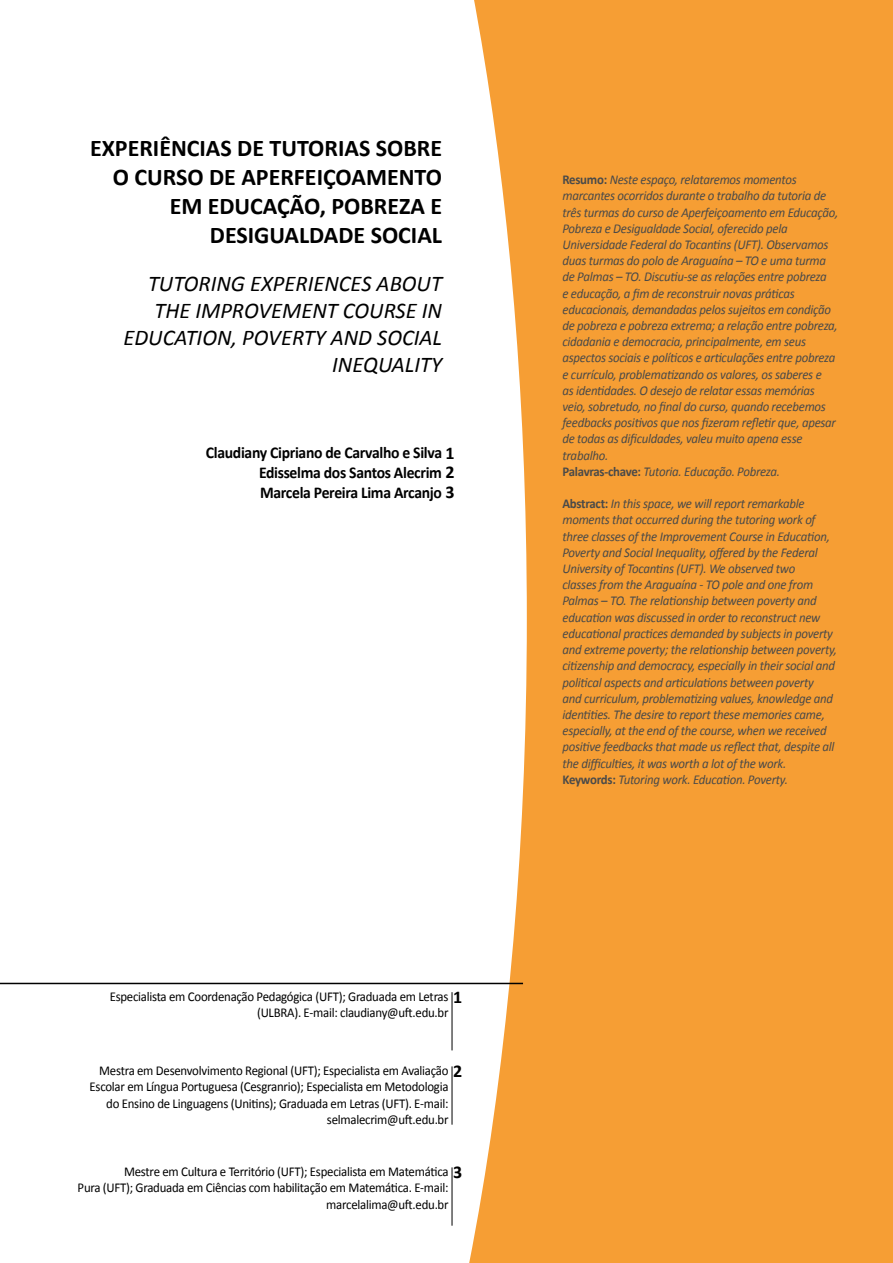
<style>
.page{position:relative;width:893px;height:1263px;background:#fff}
.page>*{position:absolute;margin:0;border:0;box-sizing:border-box;transform-origin:0 0}
.t1{font:700 24px/28.8px "Calibri";color:#000;text-align:right}
.t2{font:italic 22.5px/27px "Calibri";color:#000;text-align:right}
.t3{font:700 18px "Calibri";color:#000}
.t4{font:700 16.5px/19.8px "Calibri";letter-spacing:-.02em;color:#000;text-align:justify;scale:.95 1}
.t5{font:italic 13.5px/16.2px "Calibri";letter-spacing:-.02em;color:#4a4a49;scale:.95 1}
.t6{font:13.5px/16.2px "Calibri";letter-spacing:-.02em;color:#000;text-align:right;scale:.95 1}
.s1{font-size:18px}
.s2{font-weight:700;font-style:normal}
</style>
<div class="page">
<svg style="left:469px;top:0;width:424px;height:1263px;background:#f6a747"></svg>
<hr style="left:0;top:983px;width:523px;height:1px;background:#000">
<hr style="left:452px;top:992px;width:1px;height:58px;background:#000">
<hr style="left:452px;top:1066px;width:1px;height:59px;background:#000">
<hr style="left:452px;top:1167px;width:1px;height:59px;background:#000">
<h1 class="t1" style="left:90px;top:134px;width:354px">EXPERIÊNCIAS DE TUTORIAS SOBRE<br>O CURSO DE APERFEIÇOAMENTO<br>EM EDUCAÇÃO, POBREZA E<br>DESIGUALDADE SOCIAL</h1>
<h2 class="t2" style="left:123px;top:269px;width:320px">TUTORING EXPERIENCES ABOUT<br>THE IMPROVEMENT COURSE IN<br>EDUCATION, POVERTY AND SOCIAL<br>INEQUALITY</h2>
<p class="t4" style="left:259px;top:443px;width:207px;text-indent:-53px">Claudiany Cipriano de Carvalho e Silva <span class="s1">1<br></span>Edisselma dos Santos Alecrim <span class="s1">2<br></span>Marcela Pereira Lima Arcanjo <span class="s1">3</span></p>
<p class="t6" style="left:110px;top:988px;width:358px">Especialista em Coordenação Pedagógica (UFT); Graduada em Letras (ULBRA). E-mail: claudiany@uft.edu.br</p>
<h3 class="t3" style="left:453px;top:984px;width:11px">1</h3>
<p class="t6" style="left:90px;top:1062px;width:379px">Mestra em Desenvolvimento Regional (UFT); Especialista em Avaliação Escolar em Língua Portuguesa (Cesgranrio); Especialista em Metodologia do Ensino de Linguagens (Unitins); Graduada em Letras (UFT). E-mail: selmalecrim@uft.edu.br</p>
<h3 class="t3" style="left:453px;top:1059px;width:11px">2</h3>
<p class="t6" style="left:78px;top:1163px;width:392px">Mestre em Cultura e Território (UFT); Especialista em Matemática<br>Pura (UFT); Graduada em Ciências com habilitação em Matemática. E-mail: marcelalima@uft.edu.br</p>
<h3 class="t3" style="left:453px;top:1160px;width:11px">3</h3>
<p class="t5" style="left:562px;top:171px;width:292px"><span class="s2">Resumo:</span> Neste espaço, relataremos momentos marcantes ocorridos durante o trabalho da tutoria de três turmas do curso de Aperfeiçoamento em Educação, Pobreza e Desigualdade Social, oferecido pela Universidade Federal do Tocantins (UFT). Observamos duas turmas do polo de Araguaína – TO e uma turma de Palmas – TO. Discutiu-se as relações entre pobreza<br>e educação, a fim de reconstruir novas práticas educacionais, demandadas pelos sujeitos em condição de pobreza e pobreza extrema; a relação entre pobreza, cidadania e democracia, principalmente, em seus aspectos sociais e políticos e articulações entre pobreza e currículo, problematizando os valores, os saberes e<br>as identidades. O desejo de relatar essas memórias veio, sobretudo, no final do curso, quando recebemos feedbacks positivos que nos fizeram refletir que, apesar de todas as dificuldades, valeu muito apena esse trabalho.<br><span class="s2">Palavras-chave:</span> Tutoria. Educação. Pobreza.</p>
<p class="t5" style="left:562px;top:495px;width:290px"><span class="s2">Abstract:</span> In this space, we will report remarkable moments that occurred during the tutoring work of three classes of the Improvement Course in Education, Poverty and Social Inequality, offered by the Federal University of Tocantins (UFT). We observed two<br>classes from the Araguaína - TO pole and one from Palmas – TO. The relationship between poverty and education was discussed in order to reconstruct new educational practices demanded by subjects in poverty and extreme poverty; the relationship between poverty, citizenship and democracy, especially in their social and political aspects and articulations between poverty<br>and curriculum, problematizing values, knowledge and identities. The desire to report these memories came, especially, at the end of the course, when we received positive feedbacks that made us reflect that, despite all the difficulties, it was worth a lot of the work.<br><span class="s2">Keywords:</span> Tutoring work. Education. Poverty.</p>
</div>
